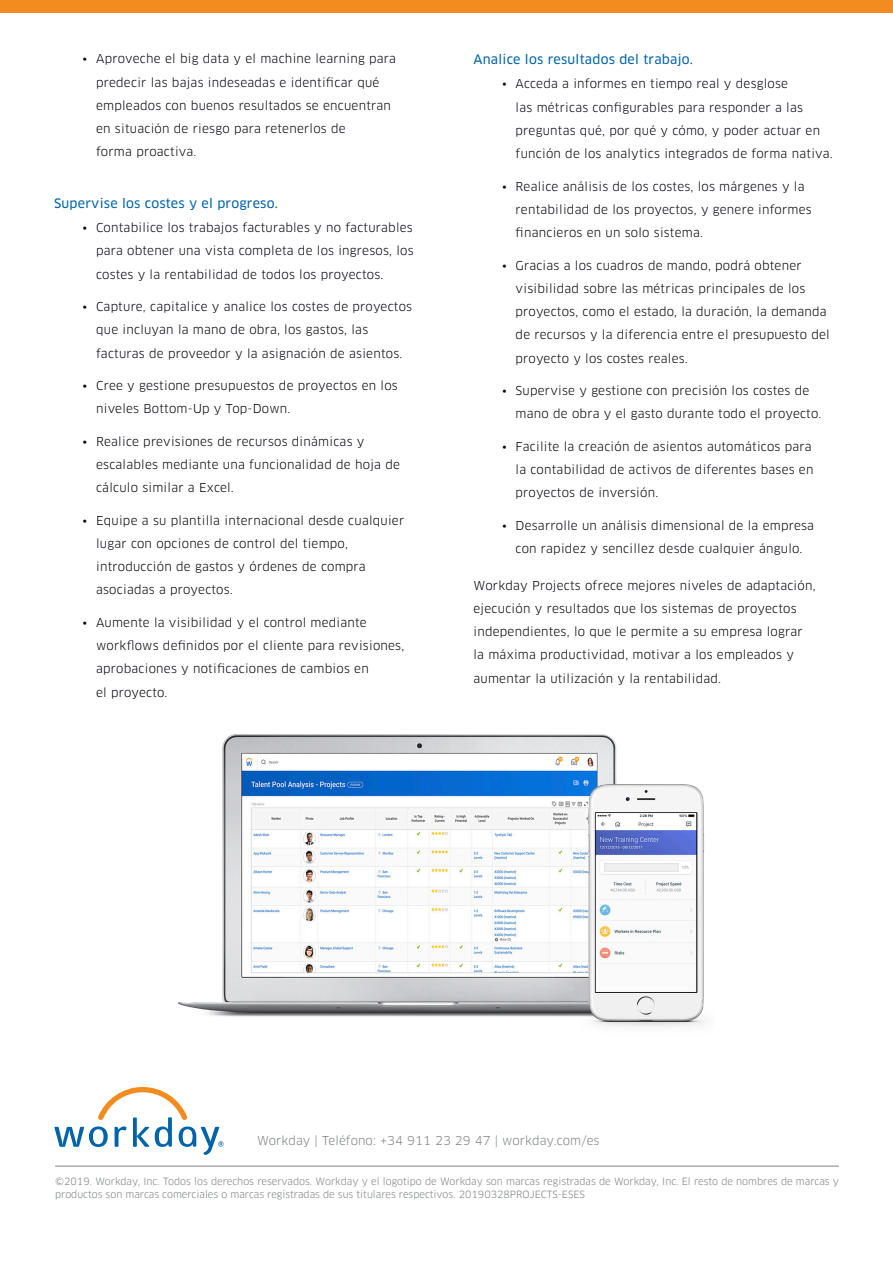
<style>
.page{position:relative;width:893px;height:1263px;background:#fff}
.page>*{position:absolute;margin:0;border:0;box-sizing:border-box;transform-origin:0 0}
.Blue_Heading_after_b{font:12.75px "Clan OT News";letter-spacing:.02em;color:#0163a8}
.Body_Copy_after_Bull{font:12px/23.2px "Clan OT";letter-spacing:.02em;color:#000008}
.t1{font:12px "Clan OT";letter-spacing:.01em;color:#7e8083}
.t2{font:9.75px/13.5px "Clan OT";color:#7e8083}
</style>
<div class="page">
<div style="left:0;top:0;width:893px;height:13px;background:#f28b20"></div>
<hr style="left:55px;top:1166px;width:784px;height:1px;background:#7e8083">
<svg style="left:54px;top:1087px;width:169px;height:68px"></svg>
<img style="left:179px;top:735px;width:438px;height:281px">
<img style="left:576px;top:784px;width:130px;height:243px">
<p class="Body_Copy_after_Bull" style="left:96px;top:47px;width:301px;text-indent:-14px">• Aproveche el big data y el machine learning para predecir las bajas indeseadas e identificar qué empleados con buenos resultados se encuentran en situación de riesgo para retenerlos de<br>forma proactiva.</p>
<p class="Blue_Heading_after_b" style="left:54px;top:195px;width:225px">Supervise los costes y el progreso.</p>
<p class="Body_Copy_after_Bull" style="left:96px;top:216px;width:319px;text-align:justify;text-indent:-14px">• Contabilice los trabajos facturables y no facturables para obtener una vista completa de los ingresos, los costes y la rentabilidad de todos los proyectos.</p>
<p class="Body_Copy_after_Bull" style="left:96px;top:295px;width:317px;text-indent:-14px">• Capture, capitalice y analice los costes de proyectos que incluyan la mano de obra, los gastos, las facturas de proveedor y la asignación de asientos.</p>
<p class="Body_Copy_after_Bull" style="left:96px;top:374px;width:303px;text-indent:-14px">• Cree y gestione presupuestos de proyectos en los niveles Bottom-Up y Top-Down.</p>
<p class="Body_Copy_after_Bull" style="left:96px;top:430px;width:305px;text-indent:-14px">• Realice previsiones de recursos dinámicas y escalables mediante una funcionalidad de hoja de cálculo similar a Excel.</p>
<p class="Body_Copy_after_Bull" style="left:96px;top:508px;width:310px;text-indent:-14px">• Equipe a su plantilla internacional desde cualquier lugar con opciones de control del tiempo, introducción de gastos y órdenes de compra asociadas a proyectos.</p>
<p class="Body_Copy_after_Bull" style="left:96px;top:611px;width:310px;text-indent:-14px">• Aumente la visibilidad y el control mediante workflows definidos por el cliente para revisiones, aprobaciones y notificaciones de cambios en<br>el proyecto.</p>
<p class="Blue_Heading_after_b" style="left:473px;top:52px;width:221px">Analice los resultados del trabajo.</p>
<p class="Body_Copy_after_Bull" style="left:516px;top:72px;width:319px;text-indent:-14px">• Acceda a informes en tiempo real y desglose<br>las métricas configurables para responder a las preguntas qué, por qué y cómo, y poder actuar en función de los analytics integrados de forma nativa.</p>
<p class="Body_Copy_after_Bull" style="left:516px;top:175px;width:298px;text-indent:-14px">• Realice análisis de los costes, los márgenes y la rentabilidad de los proyectos, y genere informes financieros en un solo sistema.</p>
<p class="Body_Copy_after_Bull" style="left:516px;top:253px;width:316px;text-indent:-14px">• Gracias a los cuadros de mando, podrá obtener visibilidad sobre las métricas principales de los proyectos, como el estado, la duración, la demanda de recursos y la diferencia entre el presupuesto del proyecto y los costes reales.</p>
<p class="Body_Copy_after_Bull" style="left:516px;top:379px;width:307px;text-indent:-14px">• Supervise y gestione con precisión los costes de mano de obra y el gasto durante todo el proyecto.</p>
<p class="Body_Copy_after_Bull" style="left:516px;top:435px;width:299px;text-indent:-14px">• Facilite la creación de asientos automáticos para la contabilidad de activos de diferentes bases en proyectos de inversión.</p>
<p class="Body_Copy_after_Bull" style="left:502px;top:513px;width:313px;text-align:center">• Desarrolle un análisis dimensional de la empresa con rapidez y sencillez desde cualquier ángulo.</p>
<p class="Body_Copy_after_Bull" style="left:473px;top:573px;width:344px">Workday Projects ofrece mejores niveles de adaptación, ejecución y resultados que los sistemas de proyectos independientes, lo que le permite a su empresa lograr la máxima productividad, motivar a los empleados y aumentar la utilización y la rentabilidad.</p>
<p class="t1" style="left:257px;top:1133px;width:344px">Workday | Teléfono: +34 911 23 29 47 | workday.com/es</p>
<p class="t2" style="left:55px;top:1174px;width:785px">©2019. Workday, Inc. Todos los derechos reservados. Workday y el logotipo de Workday son marcas registradas de Workday, Inc. El resto de nombres de marcas y productos son marcas comerciales o marcas registradas de sus titulares respectivos. 20190328PROJECTS-ESES</p>
</div>
